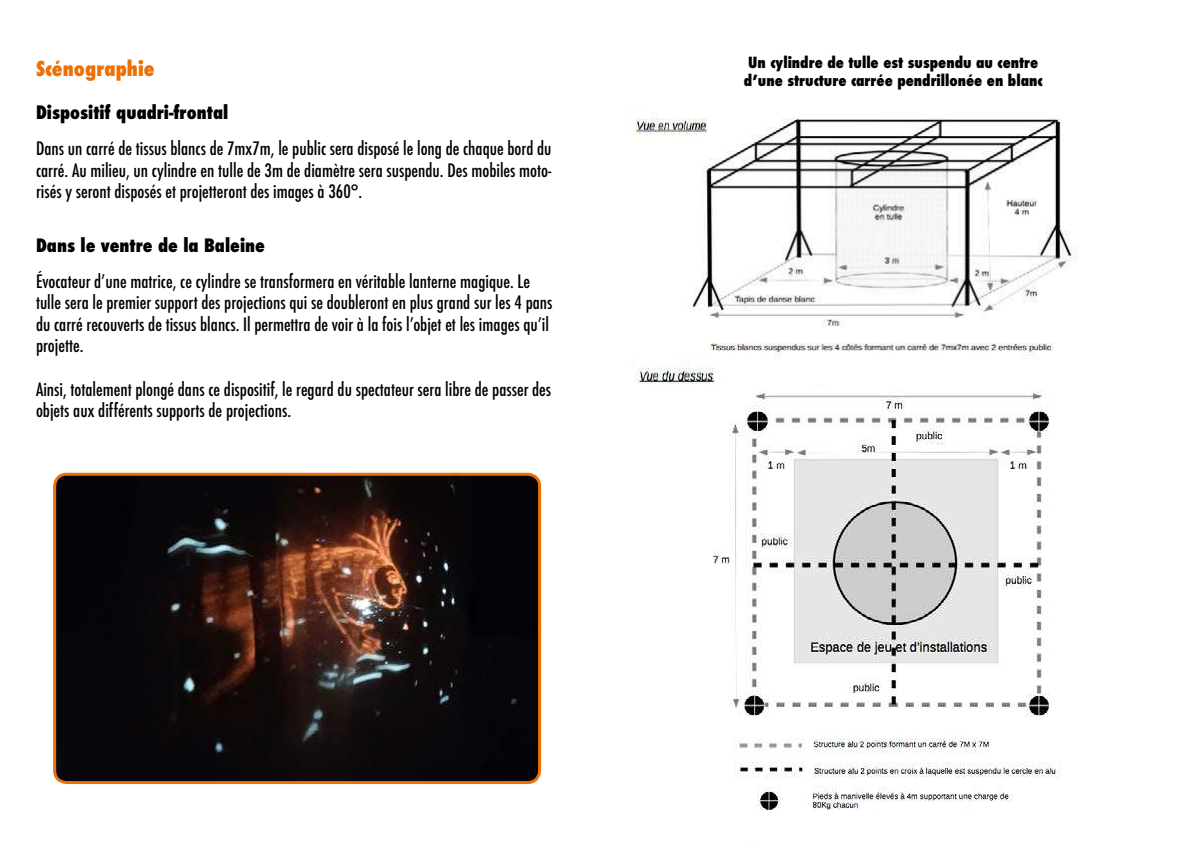
<style>
.page{position:relative;width:1191px;height:842px;background:#fff}
.page>*{position:absolute;margin:0;border:0;box-sizing:border-box;transform-origin:0 0}
.t1{font:800 condensed 20px "Futura";color:#ed7004}
.t2{font:500 condensed 18px/21.6px "Futura";color:#000}
.t3{font:800 condensed 18px "Futura";color:#000}
.t4{font:800 condensed 15px/18px "Futura";color:#000}
</style>
<div class="page">
<img style="left:686px;top:118px;width:391px;height:237px">
<img style="left:713px;top:357px;width:336px;height:360px">
<img style="left:633px;top:115px;width:86px;height:26px">
<div style="left:771px;top:363px;width:104px;height:21px;background:#fff"></div>
<img style="left:733px;top:730px;width:328px;height:80px">
<img style="left:635px;top:360px;width:88px;height:27px">
<img style="left:56px;top:475px;width:483px;height:307px">
<div style="left:53px;top:473px;width:488px;height:311px;border:3px solid #ed7004;border-radius:12px"></div>
<p class="t1" style="left:36px;top:55px;width:120px">Scénographie</p>
<p class="t3" style="left:36px;top:100px;width:194px">Dispositif quadri-frontal</p>
<p class="t2" style="left:36px;top:138px;width:517px;text-align:justify">Dans un carré de tissus blancs de 7mx7m, le public sera disposé le long de chaque bord du carré. Au milieu, un cylindre en tulle de 3m de diamètre sera suspendu. Des mobiles moto&shy;risés y seront disposés et projetteront des images à 360°.</p>
<p class="t3" style="left:36px;top:233px;width:230px">Dans le ventre de la Baleine</p>
<p class="t2" style="left:36px;top:270px;width:518px">Évocateur d’une matrice, ce cylindre se transformera en véritable lanterne magique. Le tulle sera le premier support des projections qui se doubleront en plus grand sur les 4 pans du carré recouverts de tissus blancs. Il permettra de voir à la fois l’objet et les images qu’il projette.</p>
<p class="t2" style="left:36px;top:378px;width:517px">Ainsi, totalement plongé dans ce dispositif, le regard du spectateur sera libre de passer des objets aux différents supports de projections.</p>
<p class="t4" style="left:744px;top:53px;width:300px">Un cylindre de tulle est suspendu au centre d’une structure carrée pendrillonée en blanc</p>
</div>
